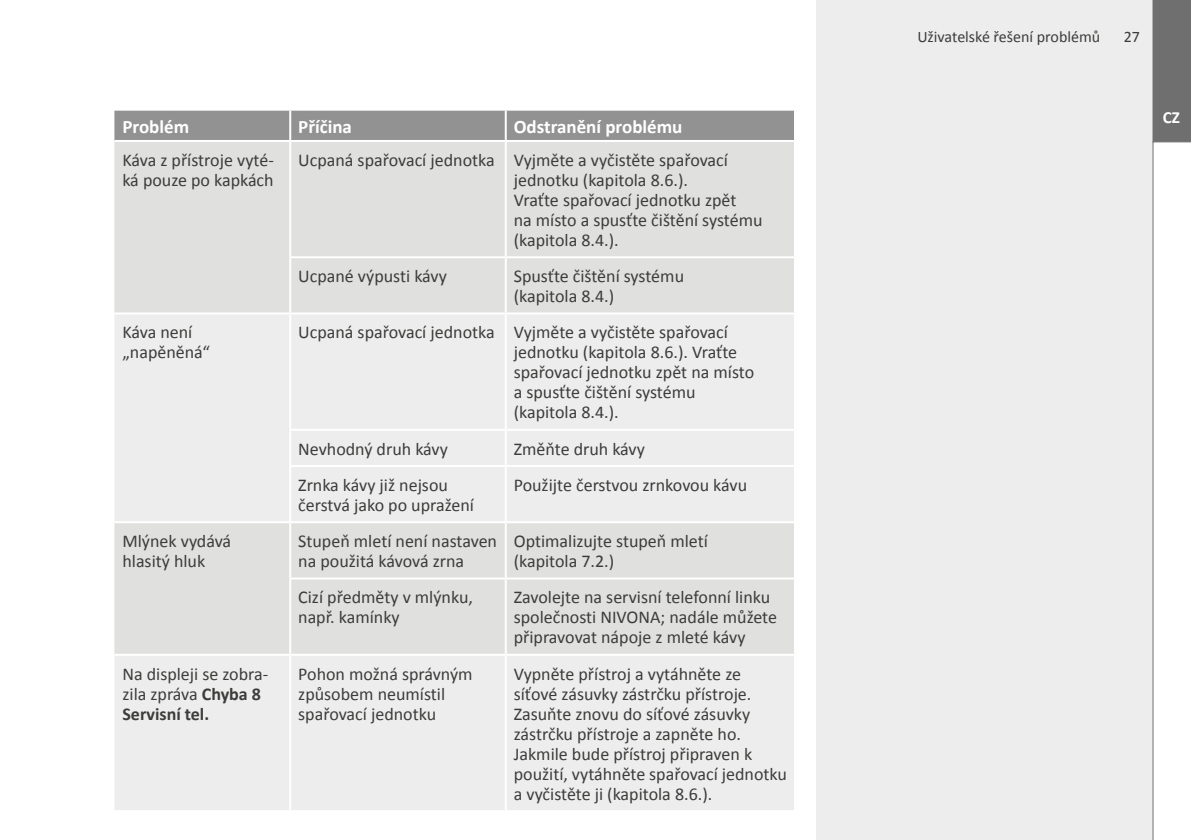
<style>
.page{position:relative;width:1191px;height:840px;background:#fff}
.page>*{position:absolute;margin:0;border:0;box-sizing:border-box;transform-origin:0 0}
._02_Tabelle_Head{font:700 19px "Calibri";color:#fff}
._02_Tabelle_9_5_11_L{font:18px/20px "Calibri";color:#3c3c3b}
.t1{font:700 17px "Calibri";color:#fff}
._00_Kapitelname{font:16px "Calibri";color:#3c3c3b}
.s1{font-weight:700}
</style>
<div class="page">
<div style="left:816px;top:0;width:375px;height:839px;background:#ededed"></div>
<svg style="left:1152px;top:0;width:39px;height:839px;background:#e3e3e3"></svg>
<div style="left:114px;top:111px;width:680px;height:29px;background:#929292"></div>
<div style="left:114px;top:142px;width:175px;height:170px;background:#e0e0df"></div>
<div style="left:291px;top:142px;width:503px;height:170px;background:#e0e0df"></div>
<svg style="left:114px;top:315px;width:680px;height:494px;background:#e9e9e8"></svg>
<div style="left:291px;top:430px;width:503px;height:91px;background:#ededed"></div>
<hr style="left:289px;top:256px;width:217px;height:2px;background:#fff">
<hr style="left:506px;top:256px;width:290px;height:2px;background:#fff">
<hr style="left:289px;top:428px;width:217px;height:2px;background:#fff">
<hr style="left:506px;top:428px;width:290px;height:2px;background:#fff">
<hr style="left:289px;top:465px;width:217px;height:2px;background:#fff">
<hr style="left:506px;top:465px;width:290px;height:2px;background:#fff">
<hr style="left:114px;top:521px;width:176px;height:2px;background:#fff">
<hr style="left:290px;top:521px;width:216px;height:2px;background:#fff">
<hr style="left:506px;top:521px;width:290px;height:2px;background:#fff">
<hr style="left:289px;top:577px;width:217px;height:2px;background:#fff">
<hr style="left:506px;top:577px;width:290px;height:2px;background:#fff">
<hr style="left:114px;top:653px;width:176px;height:2px;background:#fff">
<hr style="left:290px;top:653px;width:216px;height:2px;background:#fff">
<hr style="left:506px;top:653px;width:290px;height:2px;background:#fff">
<hr style="left:505px;top:142px;width:2px;height:114px;background:#fff">
<hr style="left:505px;top:258px;width:2px;height:54px;background:#fff">
<hr style="left:289px;top:111px;width:2px;height:29px;background:#fff">
<hr style="left:505px;top:111px;width:2px;height:29px;background:#fff">
<hr style="left:289px;top:314px;width:2px;height:114px;background:#fff">
<hr style="left:505px;top:314px;width:2px;height:114px;background:#fff">
<hr style="left:289px;top:430px;width:2px;height:35px;background:#fff">
<hr style="left:505px;top:430px;width:2px;height:35px;background:#fff">
<hr style="left:289px;top:467px;width:2px;height:54px;background:#fff">
<hr style="left:505px;top:467px;width:2px;height:54px;background:#fff">
<hr style="left:289px;top:523px;width:2px;height:54px;background:#fff">
<hr style="left:505px;top:523px;width:2px;height:54px;background:#fff">
<hr style="left:289px;top:579px;width:2px;height:74px;background:#fff">
<hr style="left:505px;top:579px;width:2px;height:74px;background:#fff">
<hr style="left:289px;top:655px;width:2px;height:154px;background:#fff">
<hr style="left:505px;top:655px;width:2px;height:154px;background:#fff">
<p class="_02_Tabelle_Head" style="left:122px;top:113px;width:68px">Problém</p>
<p class="_02_Tabelle_Head" style="left:298px;top:113px;width:55px">Příčina</p>
<p class="_02_Tabelle_Head" style="left:514px;top:113px;width:170px">Odstranění problému</p>
<p class="_02_Tabelle_9_5_11_L" style="left:122px;top:149px;width:153px">Káva z přístroje vyté&shy;ká pouze po kapkách</p>
<p class="_02_Tabelle_9_5_11_L" style="left:298px;top:149px;width:198px">Ucpaná spařovací jednotka</p>
<p class="_02_Tabelle_9_5_11_L" style="left:514px;top:149px;width:250px">Vyjměte a vyčistěte spařovací jednotku (kapitola 8.6.).<br>Vraťte spařovací jednotku zpět<br>na místo a spusťte čištění systému (kapitola 8.4.).</p>
<p class="_02_Tabelle_9_5_11_L" style="left:298px;top:265px;width:150px">Ucpané výpusti kávy</p>
<p class="_02_Tabelle_9_5_11_L" style="left:514px;top:265px;width:172px">Spusťte čištění systému (kapitola 8.4.)</p>
<p class="_02_Tabelle_9_5_11_L" style="left:122px;top:321px;width:89px">Káva není „napěněná“</p>
<p class="_02_Tabelle_9_5_11_L" style="left:298px;top:321px;width:198px">Ucpaná spařovací jednotka</p>
<p class="_02_Tabelle_9_5_11_L" style="left:514px;top:321px;width:242px">Vyjměte a vyčistěte spařovací jednotku (kapitola 8.6.). Vraťte spařovací jednotku zpět na místo a spusťte čištění systému (kapitola 8.4.).</p>
<p class="_02_Tabelle_9_5_11_L" style="left:298px;top:437px;width:151px">Nevhodný druh kávy</p>
<p class="_02_Tabelle_9_5_11_L" style="left:514px;top:437px;width:133px">Změňte druh kávy</p>
<p class="_02_Tabelle_9_5_11_L" style="left:298px;top:474px;width:177px">Zrnka kávy již nejsou čerstvá jako po upražení</p>
<p class="_02_Tabelle_9_5_11_L" style="left:514px;top:474px;width:235px">Použijte čerstvou zrnkovou kávu</p>
<p class="_02_Tabelle_9_5_11_L" style="left:122px;top:530px;width:110px">Mlýnek vydává hlasitý hluk</p>
<p class="_02_Tabelle_9_5_11_L" style="left:298px;top:530px;width:200px">Stupeň mletí není nastaven na použitá kávová zrna</p>
<p class="_02_Tabelle_9_5_11_L" style="left:514px;top:530px;width:196px">Optimalizujte stupeň mletí (kapitola 7.2.)</p>
<p class="_02_Tabelle_9_5_11_L" style="left:298px;top:586px;width:176px">Cizí předměty v mlýnku, např. kamínky</p>
<p class="_02_Tabelle_9_5_11_L" style="left:514px;top:586px;width:265px">Zavolejte na servisní telefonní linku společnosti NIVONA; nadále můžete připravovat nápoje z mleté kávy</p>
<p class="_02_Tabelle_9_5_11_L" style="left:122px;top:662px;width:147px">Na displeji se zobra&shy;zila zpráva <span class="s1">Chyba 8<br>Servisní tel.</span></p>
<p class="_02_Tabelle_9_5_11_L" style="left:298px;top:662px;width:176px">Pohon možná správným způsobem neumístil spařovací jednotku</p>
<p class="_02_Tabelle_9_5_11_L" style="left:514px;top:662px;width:275px">Vypněte přístroj a vytáhněte ze síťové zásuvky zástrčku přístroje.<br>Zasuňte znovu do síťové zásuvky zástrčku přístroje a zapněte ho.<br>Jakmile bude přístroj připraven k použití, vytáhněte spařovací jednotku a vyčistěte ji (kapitola 8.6.).</p>
<p class="_00_Kapitelname" style="left:917px;top:27px;width:184px">Uživatelské řešení problémů</p>
<p class="_00_Kapitelname" style="left:1123px;top:27px;width:18px">27</p>
<p class="t1" style="left:1162px;top:105px;width:19px">CZ</p>
</div>
